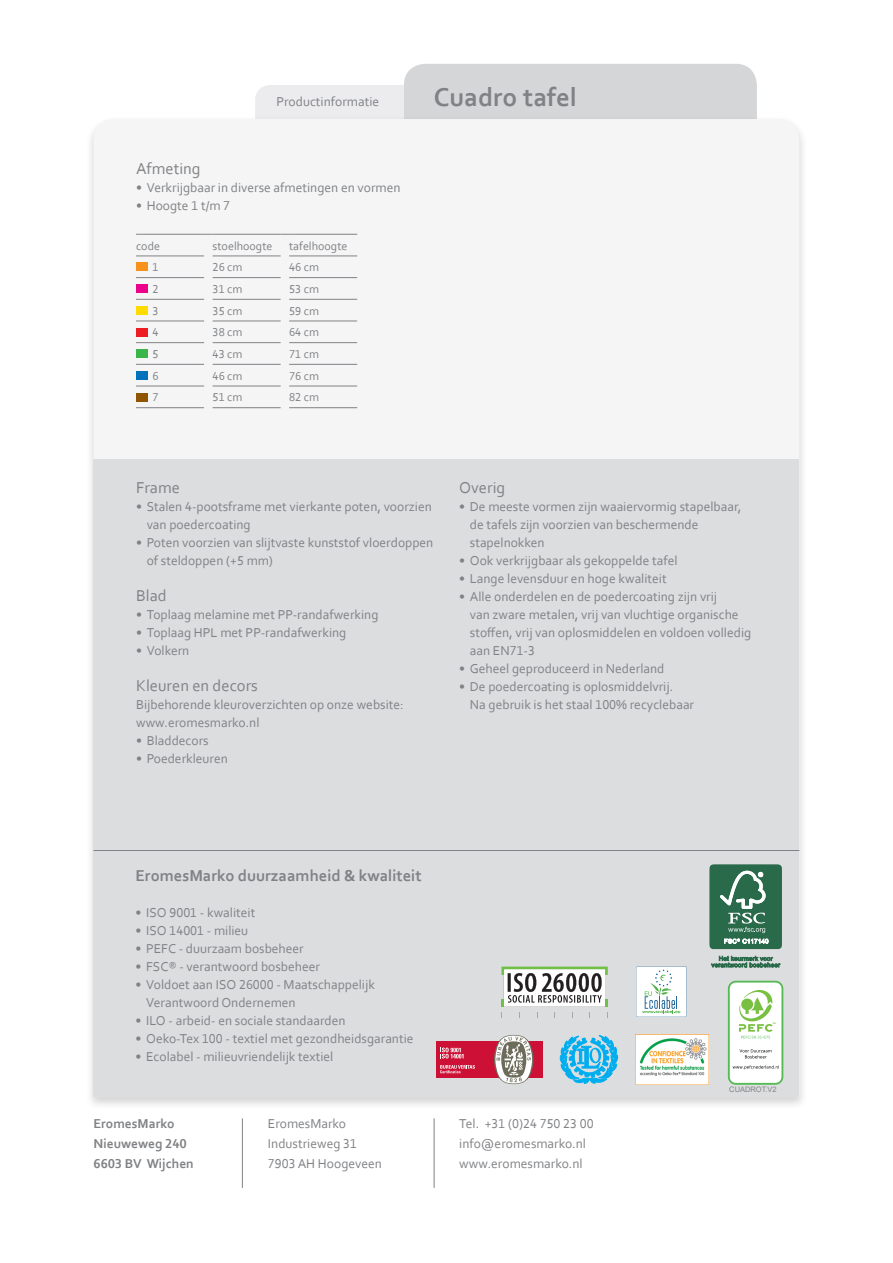
<style>
.page{position:relative;width:893px;height:1263px;background:#fff}
.page>*{position:absolute;margin:0;border:0;box-sizing:border-box;transform-origin:0 0}
.kop{font:700 27px "Corbel";color:#808285}
.tussenkopje{font:16.5px "Corbel";color:#808285}
.t1{font:700 16.5px "Corbel";color:#808285}
.body_met_bullit{font:13.5px/18px "Corbel";color:#808285}
.t2{font:700 13.5px/19.8px "Corbel";color:#808285}
.t3{font:12px "Corbel";color:#808285}
.t4{font:7.5px "Arial";color:#808285}
</style>
<div class="page">
<svg style="left:255px;top:64px;width:502px;height:51px;background:#dedfe0"></svg>
<div style="left:85px;top:115px;width:723px;height:995px;background:#231f20;opacity:.2"></div>
<div style="left:94px;top:119px;width:705px;height:340px;background:#f5f5f6"></div>
<div style="left:94px;top:459px;width:705px;height:638px;background:#dcdddf"></div>
<hr style="left:94px;top:850px;width:705px;height:1px;background:#808285">
<svg style="left:636px;top:966px;width:50px;height:51px;background:#e3eeed"></svg>
<div style="left:710px;top:864px;width:72px;height:85px;background:#286a4a;border-radius:4px"></div>
<div style="left:710px;top:865px;width:71px;height:84px;border:1px solid #286a4a;border-radius:5px"></div>
<svg style="left:720px;top:871px;width:46px;height:62px"></svg>
<svg style="left:724px;top:939px;width:44px;height:5px"></svg>
<svg style="left:711px;top:956px;width:69px;height:11px"></svg>
<img style="left:635px;top:1034px;width:73px;height:51px">
<svg style="left:728px;top:981px;width:55px;height:104px"></svg>
<div style="left:730px;top:982px;width:51px;height:101px;background:#fff;border-radius:6px"></div>
<svg style="left:739px;top:990px;width:36px;height:49px"></svg>
<svg style="left:739px;top:1049px;width:33px;height:9px"></svg>
<svg style="left:733px;top:1065px;width:46px;height:4px"></svg>
<div style="left:436px;top:1041px;width:106px;height:37px;background:#cd1136"></div>
<svg style="left:440px;top:1047px;width:24px;height:11px"></svg>
<svg style="left:440px;top:1065px;width:35px;height:8px"></svg>
<svg style="left:494px;top:1035px;width:40px;height:49px"></svg>
<svg style="left:560px;top:1035px;width:58px;height:48px"></svg>
<svg style="left:501px;top:966px;width:107px;height:41px;background:#b9bfb5"></svg>
<hr style="left:242px;top:1118px;width:1px;height:70px;background:#808285">
<hr style="left:434px;top:1118px;width:1px;height:70px;background:#808285">
<hr style="left:136px;top:256px;width:68px;height:1px;background:#808285">
<hr style="left:213px;top:256px;width:68px;height:1px;background:#808285">
<hr style="left:289px;top:256px;width:68px;height:1px;background:#808285">
<hr style="left:136px;top:277px;width:68px;height:1px;background:#808285">
<hr style="left:213px;top:277px;width:68px;height:1px;background:#808285">
<hr style="left:289px;top:277px;width:68px;height:1px;background:#808285">
<hr style="left:136px;top:299px;width:68px;height:1px;background:#808285">
<hr style="left:213px;top:299px;width:68px;height:1px;background:#808285">
<hr style="left:289px;top:299px;width:68px;height:1px;background:#808285">
<hr style="left:136px;top:321px;width:68px;height:1px;background:#808285">
<hr style="left:213px;top:321px;width:68px;height:1px;background:#808285">
<hr style="left:289px;top:321px;width:68px;height:1px;background:#808285">
<hr style="left:136px;top:342px;width:68px;height:1px;background:#808285">
<hr style="left:213px;top:342px;width:68px;height:1px;background:#808285">
<hr style="left:289px;top:342px;width:68px;height:1px;background:#808285">
<hr style="left:136px;top:364px;width:68px;height:1px;background:#808285">
<hr style="left:213px;top:364px;width:68px;height:1px;background:#808285">
<hr style="left:289px;top:364px;width:68px;height:1px;background:#808285">
<hr style="left:136px;top:386px;width:68px;height:1px;background:#808285">
<hr style="left:213px;top:386px;width:68px;height:1px;background:#808285">
<hr style="left:289px;top:386px;width:68px;height:1px;background:#808285">
<hr style="left:136px;top:407px;width:68px;height:1px;background:#808285">
<hr style="left:213px;top:407px;width:68px;height:1px;background:#808285">
<hr style="left:289px;top:407px;width:68px;height:1px;background:#808285">
<hr style="left:136px;top:234px;width:68px;height:1px;background:#808285">
<hr style="left:213px;top:234px;width:68px;height:1px;background:#808285">
<hr style="left:289px;top:234px;width:68px;height:1px;background:#808285">
<div style="left:136px;top:263px;width:12px;height:8px;background:#f7931d"></div>
<div style="left:136px;top:284px;width:12px;height:9px;background:#ed028c"></div>
<div style="left:136px;top:306px;width:12px;height:9px;background:#ffdc01"></div>
<div style="left:136px;top:328px;width:12px;height:8px;background:#ee1d23"></div>
<div style="left:136px;top:349px;width:12px;height:9px;background:#3ab54a"></div>
<div style="left:136px;top:371px;width:12px;height:9px;background:#0072bc"></div>
<div style="left:136px;top:393px;width:12px;height:8px;background:#905500"></div>
<p class="body_met_bullit" style="left:276px;top:92px;width:104px">Productinformatie</p>
<p class="tussenkopje" style="left:136px;top:158px;width:66px">Afmeting</p>
<p class="body_met_bullit" style="left:136px;top:178px;width:266px">• Verkrijgbaar in diverse afmetingen en vormen</p>
<p class="body_met_bullit" style="left:136px;top:196px;width:96px">• Hoogte 1 t/m 7</p>
<p class="t3" style="left:136px;top:238px;width:26px">code</p>
<p class="t3" style="left:213px;top:238px;width:61px">stoelhoogte</p>
<p class="t3" style="left:289px;top:238px;width:60px">tafelhoogte</p>
<p class="t3" style="left:152px;top:260px;width:8px">1</p>
<p class="t3" style="left:213px;top:260px;width:31px">26 cm</p>
<p class="t3" style="left:289px;top:260px;width:31px">46 cm</p>
<p class="t3" style="left:152px;top:281px;width:8px">2</p>
<p class="t3" style="left:213px;top:281px;width:31px">31 cm</p>
<p class="t3" style="left:289px;top:281px;width:31px">53 cm</p>
<p class="t3" style="left:152px;top:303px;width:8px">3</p>
<p class="t3" style="left:213px;top:303px;width:31px">35 cm</p>
<p class="t3" style="left:289px;top:303px;width:31px">59 cm</p>
<p class="t3" style="left:152px;top:325px;width:8px">4</p>
<p class="t3" style="left:213px;top:325px;width:31px">38 cm</p>
<p class="t3" style="left:289px;top:325px;width:31px">64 cm</p>
<p class="t3" style="left:152px;top:346px;width:8px">5</p>
<p class="t3" style="left:213px;top:346px;width:31px">43 cm</p>
<p class="t3" style="left:289px;top:346px;width:31px">71 cm</p>
<p class="t3" style="left:152px;top:368px;width:8px">6</p>
<p class="t3" style="left:213px;top:368px;width:31px">46 cm</p>
<p class="t3" style="left:289px;top:368px;width:31px">76 cm</p>
<p class="t3" style="left:152px;top:390px;width:8px">7</p>
<p class="t3" style="left:213px;top:390px;width:31px">51 cm</p>
<p class="t3" style="left:289px;top:390px;width:31px">82 cm</p>
<p class="kop" style="left:434px;top:81px;width:145px">Cuadro tafel</p>
<p class="tussenkopje" style="left:136px;top:477px;width:45px">Frame</p>
<p class="body_met_bullit" style="left:147px;top:497px;width:287px;text-indent:-11px">• Stalen 4-pootsframe met vierkante poten, voorzien van poedercoating</p>
<p class="body_met_bullit" style="left:147px;top:533px;width:288px;text-indent:-11px">• Poten voorzien van slijtvaste kunststof vloerdoppen of steldoppen (+5 mm)</p>
<p class="tussenkopje" style="left:136px;top:585px;width:32px">Blad</p>
<p class="body_met_bullit" style="left:136px;top:605px;width:244px">• Toplaag melamine met PP-randafwerking</p>
<p class="body_met_bullit" style="left:136px;top:623px;width:212px">• Toplaag HPL met PP-randafwerking</p>
<p class="body_met_bullit" style="left:136px;top:641px;width:55px">• Volkern</p>
<p class="tussenkopje" style="left:136px;top:675px;width:123px">Kleuren en decors</p>
<p class="body_met_bullit" style="left:136px;top:695px;width:269px">Bijbehorende kleuroverzichten op onze website:</p>
<p class="body_met_bullit" style="left:136px;top:713px;width:125px">www.eromesmarko.nl</p>
<p class="body_met_bullit" style="left:136px;top:731px;width:74px">• Bladdecors</p>
<p class="body_met_bullit" style="left:136px;top:749px;width:93px">• Poederkleuren</p>
<p class="tussenkopje" style="left:459px;top:477px;width:48px">Overig</p>
<p class="body_met_bullit" style="left:470px;top:497px;width:273px;text-indent:-11px">• De meeste vormen zijn waaiervormig stapelbaar, de tafels zijn voorzien van beschermende stapelnokken</p>
<p class="body_met_bullit" style="left:459px;top:551px;width:220px">• Ook verkrijgbaar als gekoppelde tafel</p>
<p class="body_met_bullit" style="left:459px;top:569px;width:209px">• Lange levensduur en hoge kwaliteit</p>
<p class="body_met_bullit" style="left:470px;top:587px;width:283px;text-indent:-11px">• Alle onderdelen en de poedercoating zijn vrij<br>van zware metalen, vrij van vluchtige organische stoffen, vrij van oplosmiddelen en voldoen volledig aan EN71-3</p>
<p class="body_met_bullit" style="left:459px;top:659px;width:207px">• Geheel geproduceerd in Nederland</p>
<p class="body_met_bullit" style="left:470px;top:677px;width:226px;text-indent:-11px">• De poedercoating is oplosmiddelvrij.<br>Na gebruik is het staal 100% recyclebaar</p>
<p class="t1" style="left:136px;top:865px;width:288px">EromesMarko duurzaamheid &amp; kwaliteit</p>
<p class="body_met_bullit" style="left:136px;top:903px;width:121px">• ISO 9001 - kwaliteit</p>
<p class="body_met_bullit" style="left:136px;top:921px;width:114px">• ISO 14001 - milieu</p>
<p class="body_met_bullit" style="left:136px;top:939px;width:170px">• PEFC - duurzaam bosbeheer</p>
<p class="body_met_bullit" style="left:136px;top:957px;width:186px">• FSC® - verantwoord bosbeheer</p>
<p class="body_met_bullit" style="left:146px;top:975px;width:230px;text-indent:-11px">• Voldoet aan ISO 26000 - Maatschappelijk<br>Verantwoord Ondernemen</p>
<p class="body_met_bullit" style="left:136px;top:1011px;width:212px">• ILO - arbeid- en sociale standaarden</p>
<p class="body_met_bullit" style="left:136px;top:1029px;width:280px">• Oeko-Tex 100 - textiel met gezondheidsgarantie</p>
<p class="body_met_bullit" style="left:136px;top:1047px;width:199px">• Ecolabel - milieuvriendelijk textiel</p>
<p class="t4" style="left:729px;top:1084px;width:49px">CUADROT.V2</p>
<p class="t2" style="left:94px;top:1114px;width:102px">EromesMarko<br>Nieuweweg 240<br>6603 BV Wijchen</p>
<p class="body_met_bullit" style="left:459px;top:1114px;width:136px;line-height:19.8px">Tel. +31 (0)24 750 23 00 info@eromesmarko.nl www.eromesmarko.nl</p>
<p class="body_met_bullit" style="left:268px;top:1114px;width:116px;line-height:19.8px">EromesMarko<br>Industrieweg 31<br>7903 AH Hoogeveen</p>
</div>
